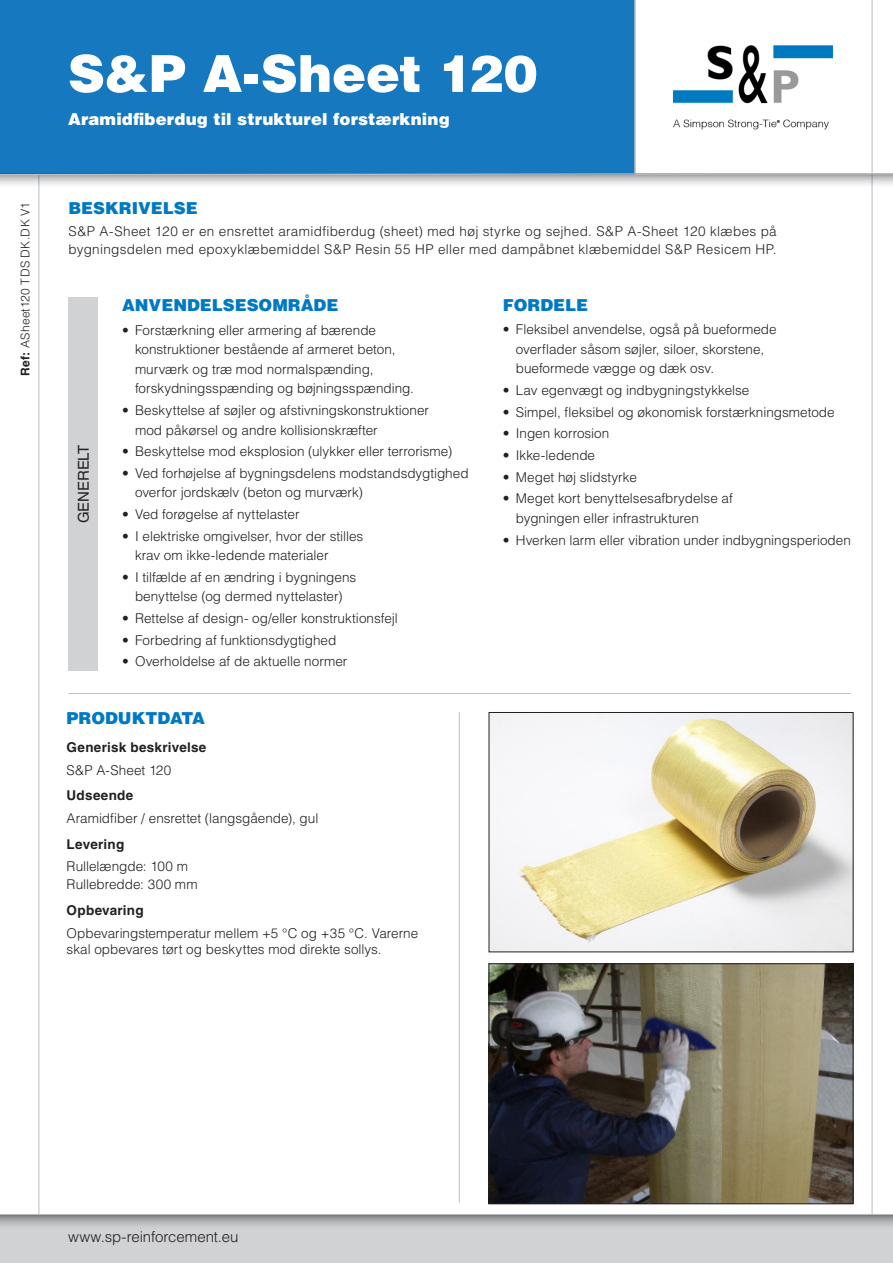
<style>
.page{position:relative;width:893px;height:1263px;background:#fff}
.page>*{position:absolute;margin:0;border:0;box-sizing:border-box;transform-origin:0 0}
.short_description{font:900 51px "Helvetica LT Std";color:#fff}
.t1{font:900 16.5px "Helvetica LT Std";color:#0079c2}
.short_description-2{font:900 16.5px "Helvetica LT Std";letter-spacing:.01em;color:#fff}
.t2{font:300 15px "Helvetica LT Std";letter-spacing:-.005em;color:#231f20}
.t3{font:15px "Helvetica LT Std";letter-spacing:-.01em;color:#231f20}
.text{font:300 13.5px/19.5px "Helvetica LT Std";color:#231f20}
.text-2{font:300 13.5px/18px "Helvetica LT Std";letter-spacing:.025em;color:#231f20}
.subsection{font:700 13.5px "Helvetica LT Std";letter-spacing:.02em;color:#231f20}
.text_no_grep{font:300 13.5px "Helvetica LT Std";color:#231f20}
.subsection-2{font:300 12px "Helvetica LT Std";letter-spacing:.025em;color:#231f20}
.s1{font-weight:700}
</style>
<div class="page">
<img style="left:672px;top:45px;width:161px;height:85px">
<hr style="left:872px;top:0;width:1px;height:1239px;background:#bcbdc0">
<hr style="left:39px;top:0;width:1px;height:1263px;background:#bcbdc0">
<div style="left:0;top:0;width:635px;height:174px;background:#1678bf"></div>
<div style="left:0;top:1214px;width:893px;height:49px;background:#d1d2d4"></div>
<svg style="left:0;top:1215px;width:893px;height:11px"></svg>
<hr style="left:0;top:1214px;width:893px;height:1px;background:#bcbdc0">
<hr style="left:634px;top:0;width:2px;height:174px;background:#bcbdc0">
<svg style="left:0;top:176px;width:893px;height:13px"></svg>
<svg style="left:0;top:172px;width:893px;height:4px"></svg>
<div style="left:68px;top:297px;width:30px;height:374px;background:#d1d2d4"></div>
<img style="left:491px;top:714px;width:360px;height:236px">
<div style="left:489px;top:712px;width:364px;height:240px;border:1px solid #231f20"></div>
<img style="left:491px;top:965px;width:360px;height:237px">
<div style="left:489px;top:963px;width:364px;height:241px;border:1px solid #231f20"></div>
<hr style="left:68px;top:693px;width:782px;height:1px;background:#bcbdc0">
<hr style="left:459px;top:712px;width:1px;height:490px;background:#bcbdc0">
<p class="subsection-2" style="left:18px;top:376px;width:175px;rotate:-90deg"><span class="s1">Ref:</span> ASheet120 TDS DK.DK V1</p>
<p class="short_description" style="left:68px;top:40px;width:471px">S&amp;P A-Sheet 120</p>
<p class="short_description-2" style="left:68px;top:108px;width:383px">Aramidfiberdug til strukturel forstærkning</p>
<p class="t1" style="left:68px;top:197px;width:131px">BESKRIVELSE</p>
<p class="text-2" style="left:68px;top:222px;width:710px">S&amp;P A-Sheet 120 er en ensrettet aramidfiberdug (sheet) med høj styrke og sejhed. S&amp;P A-Sheet 120 klæbes på bygningsdelen med epoxyklæbemiddel S&amp;P Resin 55 HP eller med dampåbnet klæbemiddel S&amp;P Resicem HP.</p>
<p class="t3" style="left:75px;top:523px;width:80px;rotate:-90deg">GENERELT</p>
<p class="t1" style="left:122px;top:294px;width:218px">ANVENDELSESOMRÅDE</p>
<p class="text" style="left:135px;top:320px;width:281px;text-indent:-13px">• Forstærkning eller armering af bærende konstruktioner bestående af armeret beton, murværk og træ mod normalspænding, forskydningsspænding og bøjningsspænding.</p>
<p class="text" style="left:135px;top:400px;width:296px;text-indent:-13px">• Beskyttelse af søjler og afstivningskonstruktioner mod påkørsel og andre kollisionskræfter</p>
<p class="text" style="left:122px;top:442px;width:332px">• Beskyttelse mod eksplosion (ulykker eller terrorisme)</p>
<p class="text" style="left:135px;top:463px;width:335px;text-indent:-13px">• Ved forhøjelse af bygningsdelens modstandsdygtighed overfor jordskælv (beton og murværk)</p>
<p class="text" style="left:122px;top:504px;width:179px">• Ved forøgelse af nyttelaster</p>
<p class="text" style="left:135px;top:526px;width:230px;text-indent:-13px">• I elektriske omgivelser, hvor der stilles krav om ikke-ledende materialer</p>
<p class="text" style="left:122px;top:567px;width:236px;text-align:center">• I tilfælde af en ændring i bygningens benyttelse (og dermed nyttelaster)</p>
<p class="text" style="left:122px;top:608px;width:277px">• Rettelse af design- og/eller konstruktionsfejl</p>
<p class="text" style="left:122px;top:630px;width:216px">• Forbedring af funktionsdygtighed</p>
<p class="text" style="left:122px;top:652px;width:227px">• Overholdelse af de aktuelle normer</p>
<p class="t1" style="left:67px;top:707px;width:140px">PRODUKTDATA</p>
<p class="subsection" style="left:67px;top:739px;width:141px">Generisk beskrivelse</p>
<p class="text" style="left:67px;top:760px;width:106px">S&amp;P A-Sheet 120</p>
<p class="subsection" style="left:67px;top:787px;width:68px">Udseende</p>
<p class="text" style="left:67px;top:808px;width:253px">Aramidfiber / ensrettet (langsgående), gul</p>
<p class="subsection" style="left:67px;top:835px;width:59px">Levering</p>
<p class="text_no_grep" style="left:67px;top:858px;width:123px">Rullelængde: 100 m</p>
<p class="text_no_grep" style="left:67px;top:876px;width:132px">Rullebredde: 300 mm</p>
<p class="subsection" style="left:67px;top:902px;width:79px">Opbevaring</p>
<p class="text" style="left:67px;top:925px;width:353px;line-height:16.2px">Opbevaringstemperatur mellem +5 °C og +35 °C. Varerne skal opbevares tørt og beskyttes mod direkte sollys.</p>
<p class="t1" style="left:503px;top:294px;width:87px">FORDELE</p>
<p class="text" style="left:516px;top:320px;width:262px;text-indent:-13px">• Fleksibel anvendelse, også på bueformede overflader såsom søjler, siloer, skorstene, bueformede vægge og dæk osv.</p>
<p class="text" style="left:503px;top:380px;width:248px">• Lav egenvægt og indbygningstykkelse</p>
<p class="text" style="left:503px;top:402px;width:333px">• Simpel, fleksibel og økonomisk forstærkningsmetode</p>
<p class="text" style="left:503px;top:424px;width:108px">• Ingen korrosion</p>
<p class="text" style="left:503px;top:445px;width:94px">• Ikke-ledende</p>
<p class="text" style="left:503px;top:467px;width:135px">• Meget høj slidstyrke</p>
<p class="text" style="left:516px;top:489px;width:218px;text-indent:-13px">• Meget kort benyttelsesafbrydelse af bygningen eller infrastrukturen</p>
<p class="text" style="left:503px;top:530px;width:350px">• Hverken larm eller vibration under indbygningsperioden</p>
<p class="t2" style="left:68px;top:1228px;width:172px">www.sp-reinforcement.eu</p>
</div>
